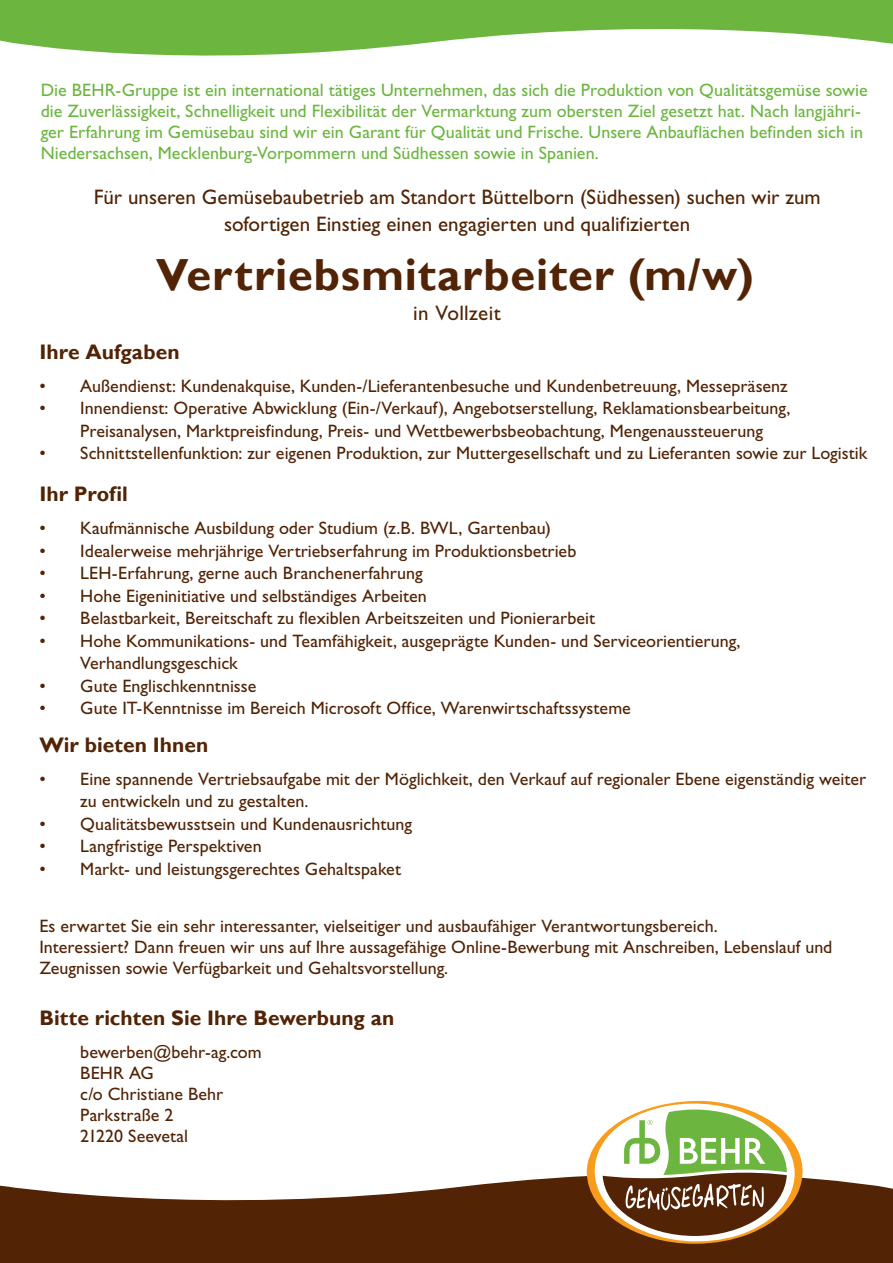
<style>
.page{position:relative;width:893px;height:1263px;background:#fff}
.page>*{position:absolute;margin:0;border:0;box-sizing:border-box;transform-origin:0 0}
.t1{font:700 45px "Gill Sans";letter-spacing:.02em;color:#522305}
.t2{font:21px/27.3px "Gill Sans";color:#522305;text-align:center}
.t3{font:700 21px "Gill Sans";color:#522305}
.t4{font:18px/21px "Gill Sans";color:#522305}
.t5{font:18px/21px "Gill Sans";color:#6cb640}
</style>
<div class="page">
<svg style="left:0;top:0;width:893px;height:56px;fill:#6cb640"></svg>
<svg style="left:0;top:1169px;width:893px;height:94px;fill:#522305"></svg>
<svg style="left:587px;top:1101px;width:216px;height:143px"></svg>
<p class="t5" style="left:41px;top:79px;width:828px">Die BEHR-Gruppe ist ein international tätiges Unternehmen, das sich die Produktion von Qualitätsgemüse sowie die Zuverlässigkeit, Schnelligkeit und Flexibilität der Vermarktung zum obersten Ziel gesetzt hat. Nach langjähri&shy;ger Erfahrung im Gemüsebau sind wir ein Garant für Qualität und Frische. Unsere Anbauflächen befinden sich in Niedersachsen, Mecklenburg-Vorpommern und Südhessen sowie in Spanien.</p>
<p class="t2" style="left:94px;top:183px;width:728px">Für unseren Gemüsebaubetrieb am Standort Büttelborn (Südhessen) suchen wir zum sofortigen Einstieg einen engagierten und qualifizierten</p>
<h1 class="t1" style="left:156px;top:248px;width:599px">Vertriebsmitarbeiter (m/w)</h1>
<p class="t2" style="left:413px;top:299px;width:89px">in Vollzeit</p>
<p class="t3" style="left:39px;top:339px;width:142px">Ihre Aufgaben</p>
<p class="t4" style="left:39px;top:375px;width:750px">• Außendienst: Kundenakquise, Kunden-/Lieferantenbesuche und Kundenbetreuung, Messepräsenz</p>
<p class="t4" style="left:80px;top:397px;width:711px;line-height:22.5px;text-indent:-41px">• Innendienst: Operative Abwicklung (Ein-/Verkauf), Angebotserstellung, Reklamationsbearbeitung,<br>Preisanalysen, Marktpreisfindung, Preis- und Wettbewerbsbeobachtung, Mengenaussteuerung</p>
<p class="t4" style="left:39px;top:442px;width:830px">• Schnittstellenfunktion: zur eigenen Produktion, zur Muttergesellschaft und zu Lieferanten sowie zur Logistik</p>
<p class="t3" style="left:39px;top:481px;width:90px">Ihr Profil</p>
<p class="t4" style="left:39px;top:517px;width:513px">• Kaufmännische Ausbildung oder Studium (z.B. BWL, Gartenbau)</p>
<p class="t4" style="left:39px;top:540px;width:539px">• Idealerweise mehrjährige Vertriebserfahrung im Produktionsbetrieb</p>
<p class="t4" style="left:39px;top:562px;width:385px">• LEH-Erfahrung, gerne auch Branchenerfahrung</p>
<p class="t4" style="left:39px;top:585px;width:389px">• Hohe Eigeninitiative und selbständiges Arbeiten</p>
<p class="t4" style="left:39px;top:607px;width:557px">• Belastbarkeit, Bereitschaft zu flexiblen Arbeitszeiten und Pionierarbeit</p>
<p class="t4" style="left:80px;top:629px;width:662px;line-height:22.5px;text-indent:-41px">• Hohe Kommunikations- und Teamfähigkeit, ausgeprägte Kunden- und Serviceorientierung,<br>Verhandlungsgeschick</p>
<p class="t4" style="left:39px;top:675px;width:218px">• Gute Englischkenntnisse</p>
<p class="t4" style="left:39px;top:697px;width:593px">• Gute IT-Kenntnisse im Bereich Microsoft Office, Warenwirtschaftssysteme</p>
<p class="t3" style="left:39px;top:732px;width:171px">Wir bieten Ihnen</p>
<p class="t4" style="left:80px;top:767px;width:787px;line-height:22.5px;text-indent:-41px">• Eine spannende Vertriebsaufgabe mit der Möglichkeit, den Verkauf auf regionaler Ebene eigenständig weiter zu entwickeln und zu gestalten.</p>
<p class="t4" style="left:39px;top:813px;width:374px">• Qualitätsbewusstsein und Kundenausrichtung</p>
<p class="t4" style="left:39px;top:835px;width:224px">• Langfristige Perspektiven</p>
<p class="t4" style="left:39px;top:858px;width:363px">• Markt- und leistungsgerechtes Gehaltspaket</p>
<p class="t4" style="left:39px;top:915px;width:795px">Es erwartet Sie ein sehr interessanter, vielseitiger und ausbaufähiger Verantwortungsbereich.<br>Interessiert? Dann freuen wir uns auf Ihre aussagefähige Online-Bewerbung mit Anschreiben, Lebenslauf und<br>Zeugnissen sowie Verfügbarkeit und Gehaltsvorstellung.</p>
<p class="t3" style="left:39px;top:1005px;width:357px">Bitte richten Sie Ihre Bewerbung an</p>
<p class="t4" style="left:80px;top:1041px;width:183px">bewerben@behr-ag.com<br>BEHR AG<br>c/o Christiane Behr<br>Parkstraße 2<br>21220 Seevetal</p>
</div>
